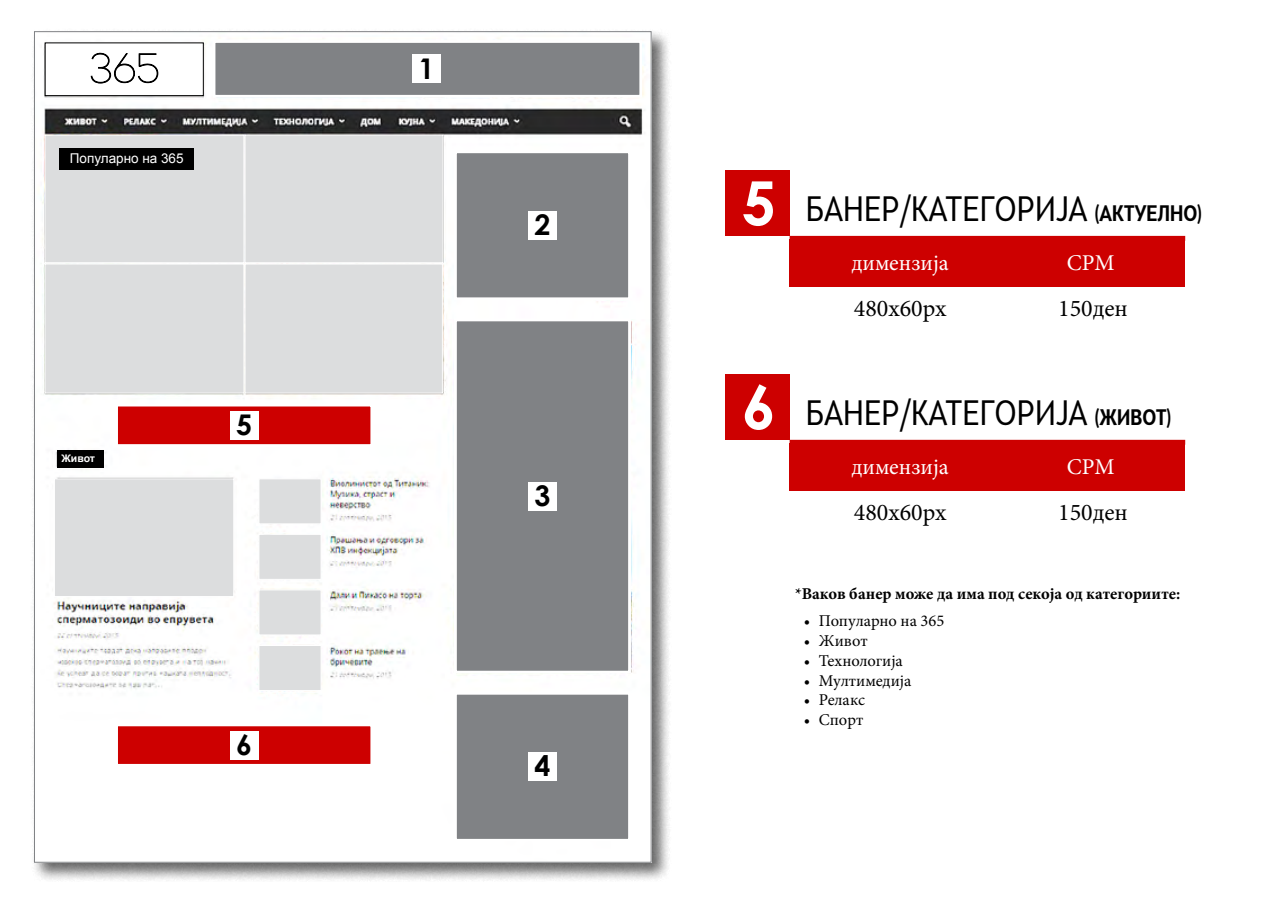
<style>
.page{position:relative;width:1263px;height:900px;background:#fff}
.page>*{position:absolute;margin:0;border:0;box-sizing:border-box;transform-origin:0 0}
.t1{font:33px "Skola Sans Cn";color:#000}
.t2{font:700 28.5px "Century Gothic";color:#000}
.t3{font:24px "Minion Pro";color:#000}
.t4{font:22.65px "Minion Pro";color:#fff}
.t5{font:16.5px "Minion Pro";color:#000}
.t6{font:700 16.5px "Minion Pro";color:#000}
.t7{font:13.5px "Arial";color:#fff}
.t8{font:700 10.5px "Arial";letter-spacing:-.005em;color:#fff}
.s1{font-family:"Century Gothic";font-weight:700;font-size:60.6px;color:#fff}
.s2{font-weight:700;font-size:21px}
</style>
<div class="page">
<div style="left:31px;top:28px;width:641px;height:854px;background:#000;opacity:.6"></div>
<img style="left:36px;top:33px;width:614px;height:828px">
<div style="left:213px;top:40px;width:429px;height:58px;background:#808285;border:3px solid #fff"></div>
<div style="left:454px;top:150px;width:177px;height:150px;background:#808285;border:3px solid #fff"></div>
<div style="left:454px;top:692px;width:177px;height:150px;background:#808285;border:3px solid #fff"></div>
<div style="left:454px;top:318px;width:177px;height:356px;background:#808285;border:3px solid #fff"></div>
<div style="left:54px;top:478px;width:180px;height:119px;background:#dcddde"></div>
<svg style="left:258px;top:478px;width:64px;height:46px;background:#dedfe0"></svg>
<svg style="left:258px;top:534px;width:64px;height:46px;background:#dedfe0"></svg>
<svg style="left:258px;top:589px;width:64px;height:47px;background:#dfe0e1"></svg>
<svg style="left:258px;top:645px;width:64px;height:46px;background:#dedfe0"></svg>
<div style="left:45px;top:135px;width:398px;height:259px;background:#dcddde"></div>
<div style="left:45px;top:43px;width:158px;height:53px;background:#fff"></div>
<div style="left:45px;top:43px;width:159px;height:53px;border:1px solid #000"></div>
<svg style="left:90px;top:52px;width:69px;height:32px"></svg>
<div style="left:412px;top:54px;width:29px;height:29px;background:#fff"></div>
<div style="left:790px;top:239px;width:395px;height:47px;background:#cd0000"></div>
<div style="left:726px;top:170px;width:64px;height:66px;background:#cd0000"></div>
<div style="left:790px;top:236px;width:395px;height:5px;background:#cd0000"></div>
<div style="left:790px;top:443px;width:395px;height:47px;background:#cd0000"></div>
<div style="left:726px;top:374px;width:64px;height:66px;background:#cd0000"></div>
<div style="left:790px;top:440px;width:395px;height:5px;background:#cd0000"></div>
<div style="left:528px;top:211px;width:29px;height:29px;background:#fff"></div>
<div style="left:528px;top:482px;width:29px;height:28px;background:#fff"></div>
<div style="left:528px;top:752px;width:29px;height:29px;background:#fff"></div>
<div style="left:115px;top:404px;width:258px;height:43px;background:#cd0000;border:3px solid #fff"></div>
<div style="left:115px;top:723px;width:258px;height:44px;background:#cd0000;border:3px solid #fff"></div>
<div style="left:230px;top:411px;width:29px;height:29px;background:#fff"></div>
<div style="left:230px;top:731px;width:29px;height:29px;background:#fff"></div>
<div style="left:59px;top:148px;width:135px;height:22px;background:#000"></div>
<div style="left:57px;top:450px;width:47px;height:18px;background:#000"></div>
<p class="t7" style="left:70px;top:150px;width:115px">Популарно на 365</p>
<p class="t8" style="left:62px;top:452px;width:35px">Живот</p>
<h2 class="t2" style="left:236px;top:403px;width:17px">5</h2>
<h2 class="t2" style="left:236px;top:723px;width:17px">6</h2>
<h2 class="t2" style="left:419px;top:47px;width:17px">1</h2>
<h2 class="t2" style="left:535px;top:203px;width:17px">2</h2>
<h2 class="t2" style="left:535px;top:474px;width:17px">3</h2>
<h2 class="t2" style="left:535px;top:744px;width:17px">4</h2>
<h1 class="t1" style="left:742px;top:189px;width:462px"><span class="s1">5</span> БАНЕР/КАТЕГОРИЈА <span class="s2">(АКТУЕЛНО)</span></h1>
<h3 class="t4" style="left:851px;top:248px;width:99px">димензија</h3>
<h3 class="t4" style="left:1067px;top:248px;width:49px">CPM</h3>
<h3 class="t3" style="left:854px;top:292px;width:94px">480х60px</h3>
<h3 class="t3" style="left:1058px;top:292px;width:71px">150ден</h3>
<h1 class="t1" style="left:742px;top:393px;width:431px"><span class="s1">6</span> БАНЕР/КАТЕГОРИЈА <span class="s2">(ЖИВОТ)</span></h1>
<h3 class="t4" style="left:851px;top:452px;width:99px">димензија</h3>
<h3 class="t4" style="left:1067px;top:452px;width:49px">CPM</h3>
<h3 class="t3" style="left:854px;top:496px;width:94px">480х60px</h3>
<h3 class="t3" style="left:1058px;top:496px;width:71px">150ден</h3>
<p class="t6" style="left:795px;top:582px;width:387px">*Ваков банер може да има под секоја од категориите:</p>
<p class="t5" style="left:804px;top:610px;width:142px">• Популарно на 365</p>
<p class="t5" style="left:804px;top:630px;width:65px">• Живот</p>
<p class="t5" style="left:804px;top:649px;width:100px">• Технологија</p>
<p class="t5" style="left:804px;top:669px;width:109px">• Мултимедија</p>
<p class="t5" style="left:804px;top:689px;width:63px">• Релакс</p>
<p class="t5" style="left:804px;top:709px;width:61px">• Спорт</p>
</div>
